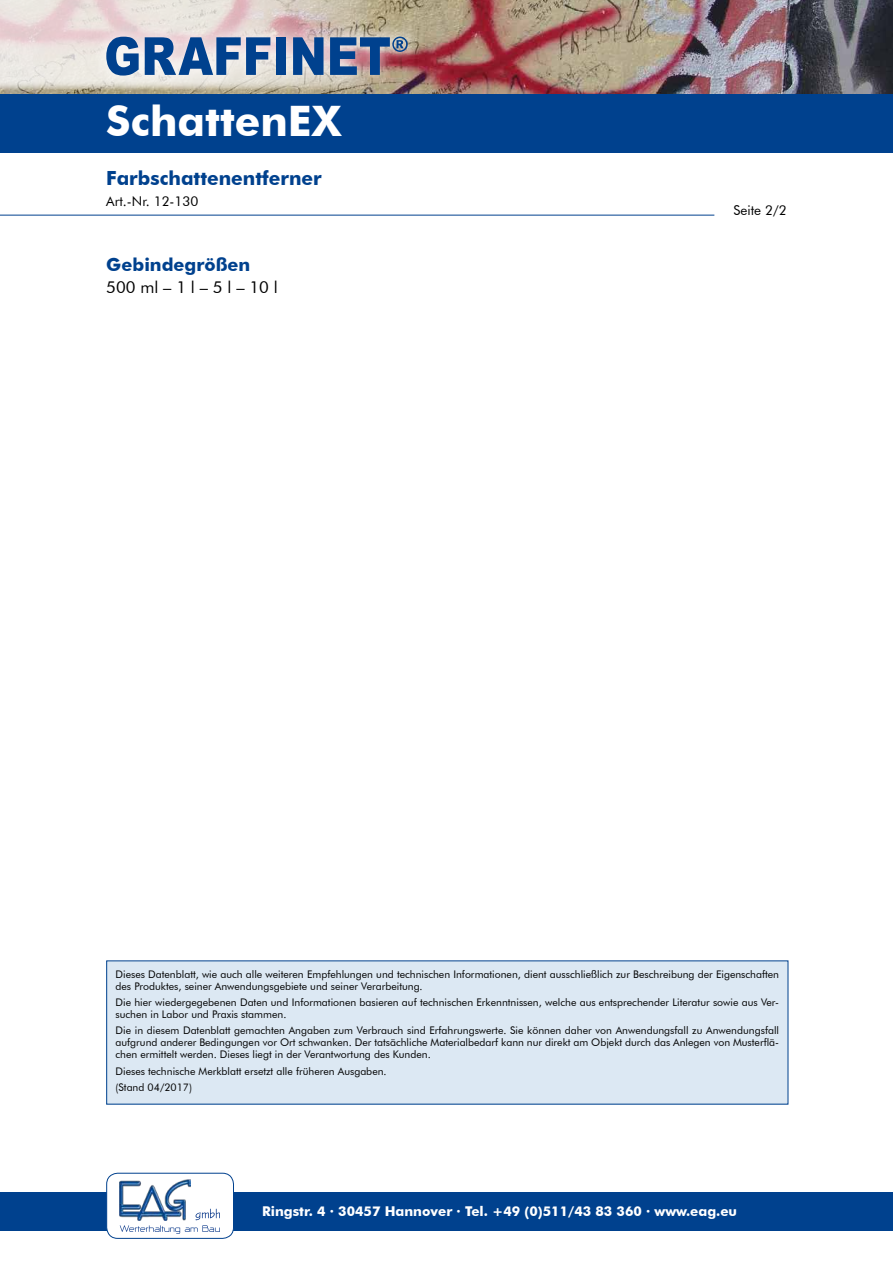
<style>
.page{position:relative;width:893px;height:1263px;background:#fff}
.page>*{position:absolute;margin:0;border:0;box-sizing:border-box;transform-origin:0 0}
.t1{font:700 42px "Futura BT";color:#fff}
.t2{font:700 19.5px "Futura BT";color:#00418e}
.t3{font:700 18px "Futura BT";color:#00418e}
.t4{font:16.5px "Futura BT";letter-spacing:.145em;color:#000}
.t5{font:700 13.5px "Futura BT";color:#fff}
.t6{font:13.5px "Futura BT";color:#000}
.t7{font:10.5px/12px "Futura BT";color:#000}
</style>
<div class="page">
<div style="left:107px;top:961px;width:681px;height:143px;background:#dce8f3"></div>
<div style="left:0;top:89px;width:893px;height:64px;background:#00418e"></div>
<div style="left:0;top:1192px;width:893px;height:39px;background:#00418e"></div>
<img style="left:0;top:0;width:893px;height:93px">
<svg style="left:0;top:0;width:374px;height:89px;background:#e3d8d3"></svg>
<div style="left:107px;top:1173px;width:126px;height:65px;background:#fff;border-radius:11px"></div>
<svg style="left:120px;top:1209px;width:100px;height:25px"></svg>
<img style="left:120px;top:1180px;width:71px;height:40px">
<div style="left:106px;top:1173px;width:128px;height:66px;border:1px solid #00418e;border-radius:11px"></div>
<hr style="left:0;top:215px;width:714px;height:1px;background:#00418e">
<div style="left:91px;top:21px;width:332px;height:70px;background:#fff;opacity:.75"></div>
<svg style="left:106px;top:37px;width:33px;height:39px"></svg>
<svg style="left:145px;top:37px;width:125px;height:38px;background:#6586b1"></svg>
<div style="left:276px;top:37px;width:10px;height:38px;background:#00418e"></div>
<svg style="left:293px;top:37px;width:30px;height:38px"></svg>
<svg style="left:330px;top:37px;width:78px;height:38px;background:#64698d"></svg>
<h1 class="t1" style="left:106px;top:96px;width:237px">SchattenEX</h1>
<h2 class="t2" style="left:106px;top:166px;width:217px">Farbschattenentferner</h2>
<p class="t6" style="left:106px;top:193px;width:94px">Art.-Nr. 12-130</p>
<h3 class="t3" style="left:106px;top:254px;width:146px">Gebindegrößen</h3>
<h3 class="t4" style="left:106px;top:277px;width:173px">500ml–1l–5l–10l</h3>
<p class="t6" style="left:733px;top:202px;width:55px">Seite 2/2</p>
<p class="t7" style="left:116px;top:968px;width:665px">Dieses Datenblatt, wie auch alle weiteren Empfehlungen und technischen Informationen, dient ausschließlich zur Beschreibung der Eigenschaften des Produktes, seiner Anwendungsgebiete und seiner Verarbeitung.</p>
<p class="t7" style="left:116px;top:996px;width:665px">Die hier wiedergegebenen Daten und Informationen basieren auf technischen Erkenntnissen, welche aus entsprechender Literatur sowie aus Ver&shy;suchen in Labor und Praxis stammen.</p>
<p class="t7" style="left:116px;top:1024px;width:665px;text-align:justify">Die in diesem Datenblatt gemachten Angaben zum Verbrauch sind Erfahrungswerte. Sie können daher von Anwendungsfall zu Anwendungsfall aufgrund anderer Bedingungen vor Ort schwanken. Der tatsächliche Materialbedarf kann nur direkt am Objekt durch das Anlegen von Musterflä&shy;chen ermittelt werden. Dieses liegt in der Verantwortung des Kunden.</p>
<p class="t7" style="left:116px;top:1062px;width:273px;line-height:16.2px">Dieses technische Merkblatt ersetzt alle früheren Ausgaben. (Stand 04/2017)</p>
<p class="t5" style="left:262px;top:1203px;width:476px">Ringstr. 4 · 30457 Hannover · Tel. +49 (0)511/43 83 360 · www.eag.eu</p>
</div>
